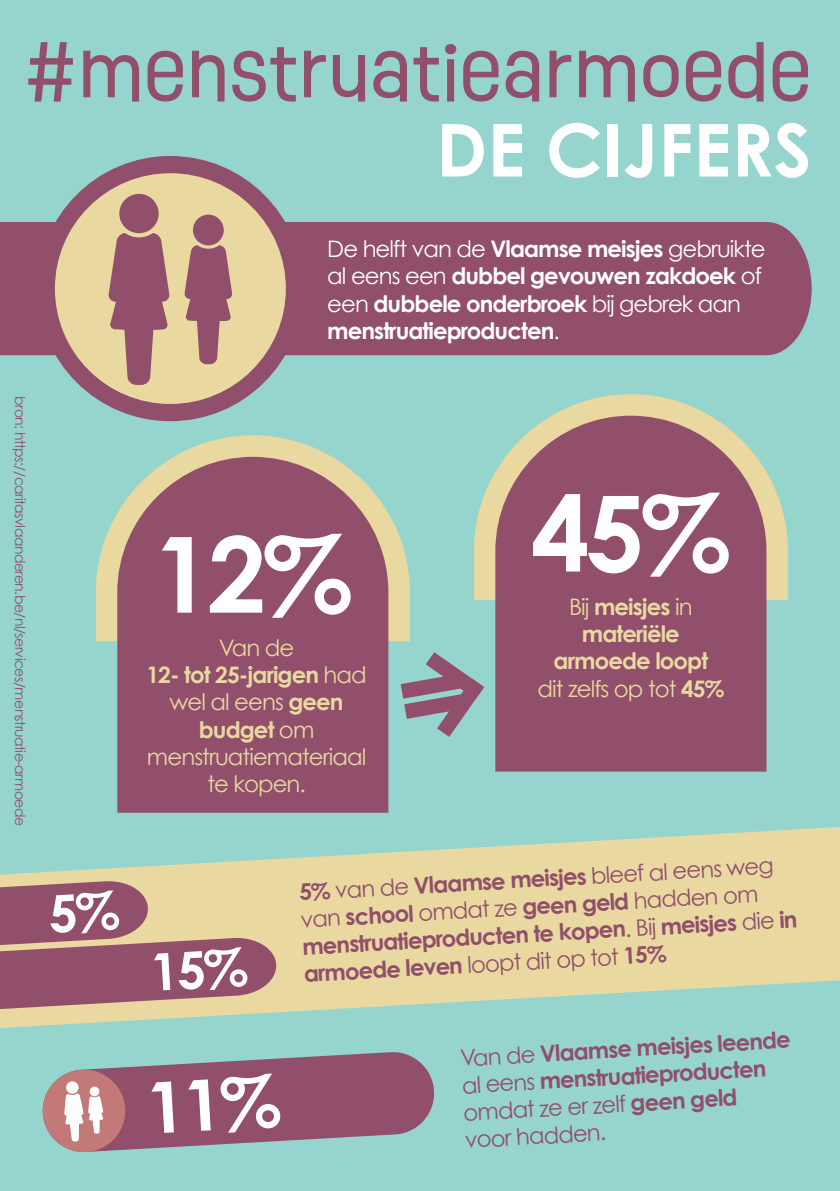
<style>
.page{position:relative;width:840px;height:1191px;background:#fff}
.page>*{position:absolute;margin:0;border:0;box-sizing:border-box;transform-origin:0 0}
.t1{font:700 105.2px "Century Gothic";color:#fff}
.t2{font:700 73px "Century Gothic Pro";color:#fff}
.t3{font:71.6px "Ruddy";color:#914f6b}
.t4{font:700 22.8px/27.6px "Century Gothic";color:#914f6b}
.t5{font:700 22.8px/27.4px "Century Gothic";letter-spacing:-.04em;color:#fff}
.t6{font:22.8px/27.4px "Century Gothic";letter-spacing:-.04em;color:#e9d9a1;text-align:center}
.t7{font:700 22.8px/27.4px "Century Gothic";letter-spacing:-.04em;color:#e9d9a1;text-align:center}
.t8{font:14px "Century Gothic";letter-spacing:-.04em;color:#914f6b}
.s1{font-weight:400}
.s2{font-weight:700}
</style>
<div class="page">
<div style="left:0;top:0;width:839px;height:1191px;background:#96d5ce"></div>
<div style="left:0;top:222px;width:811px;height:133px;background:#914f6b"></div>
<div style="left:38px;top:156px;width:265px;height:265px;background:#914f6b;border-radius:50%"></div>
<div style="left:55px;top:173px;width:231px;height:231px;background:#e9d9a1;border-radius:50%"></div>
<div style="left:119px;top:194px;width:39px;height:39px;background:#914f6b;border-radius:50%"></div>
<svg style="left:108px;top:233px;width:62px;height:152px"></svg>
<div style="left:193px;top:215px;width:31px;height:30px;background:#914f6b;border-radius:50%"></div>
<svg style="left:184px;top:245px;width:48px;height:119px"></svg>
<svg style="left:0;top:827px;width:839px;height:201px;fill:#e9d9a1"></svg>
<svg style="left:96px;top:435px;width:313px;height:206px"></svg>
<svg style="left:117px;top:457px;width:271px;height:355px;background:#965a70"></svg>
<svg style="left:474px;top:394px;width:313px;height:206px"></svg>
<svg style="left:495px;top:416px;width:271px;height:355px;background:#955a70"></svg>
<svg style="left:400px;top:652px;width:84px;height:85px"></svg>
<svg style="left:43px;top:1052px;width:391px;height:100px"></svg>
<svg style="left:0;top:881px;width:276px;height:132px;background:#b07f7e"></svg>
<h3 class="t3" style="left:24px;top:20px;width:789px">#menstruatiearmoede</h3>
<h2 class="t2" style="left:436px;top:104px;width:377px">DE CIJFERS</h2>
<p class="t8" style="left:29px;top:396px;width:431px;rotate:90deg">bron: https://caritasvlaanderen.be/nl/services/menstruatie-armoede</p>
<p class="t5" style="left:327px;top:234px;width:439px"><span class="s1">De helft van de</span> Vlaamse meisjes <span class="s1">gebruikte al eens een</span> dubbel gevouwen zakdoek <span class="s1">of een</span> dubbele onderbroek <span class="s1">bij gebrek aan </span>menstruatieproducten<span class="s1">.</span></p>
<h1 class="t1" style="left:153px;top:508px;width:201px">12%</h1>
<p class="t6" style="left:146px;top:633px;width:222px">Van de<br><span class="s2">12- tot 25-jarigen</span> had wel al eens <span class="s2">geen budget</span> om menstruatiemateriaal te kopen.</p>
<h1 class="t1" style="left:530px;top:467px;width:201px">45%</h1>
<p class="t7" style="left:537px;top:592px;width:188px"><span class="s1">Bij</span> meisjes <span class="s1">in </span>materiële armoede loopt<br><span class="s1">dit zelfs op tot</span> 45%</p>
<p class="t4" style="left:298px;top:876px;width:497px;rotate:-3deg">5% <span class="s1">van de</span> Vlaamse meisjes <span class="s1">bleef al eens weg van</span> school <span class="s1">omdat ze</span> geen geld <span class="s1">hadden om </span>menstruatieproducten te kopen<span class="s1">. Bij</span> meisjes <span class="s1">die</span> in armoede leven <span class="s1">loopt dit op tot</span> 15%</p>
<p class="t4" style="left:459px;top:1042px;width:332px;rotate:-3deg"><span class="s1">Van de</span> Vlaamse meisjes leende <span class="s1">al eens</span> menstruatieproducten <span class="s1">omdat ze er zelf</span> geen geld<br><span class="s1">voor hadden.</span></p>
</div>
